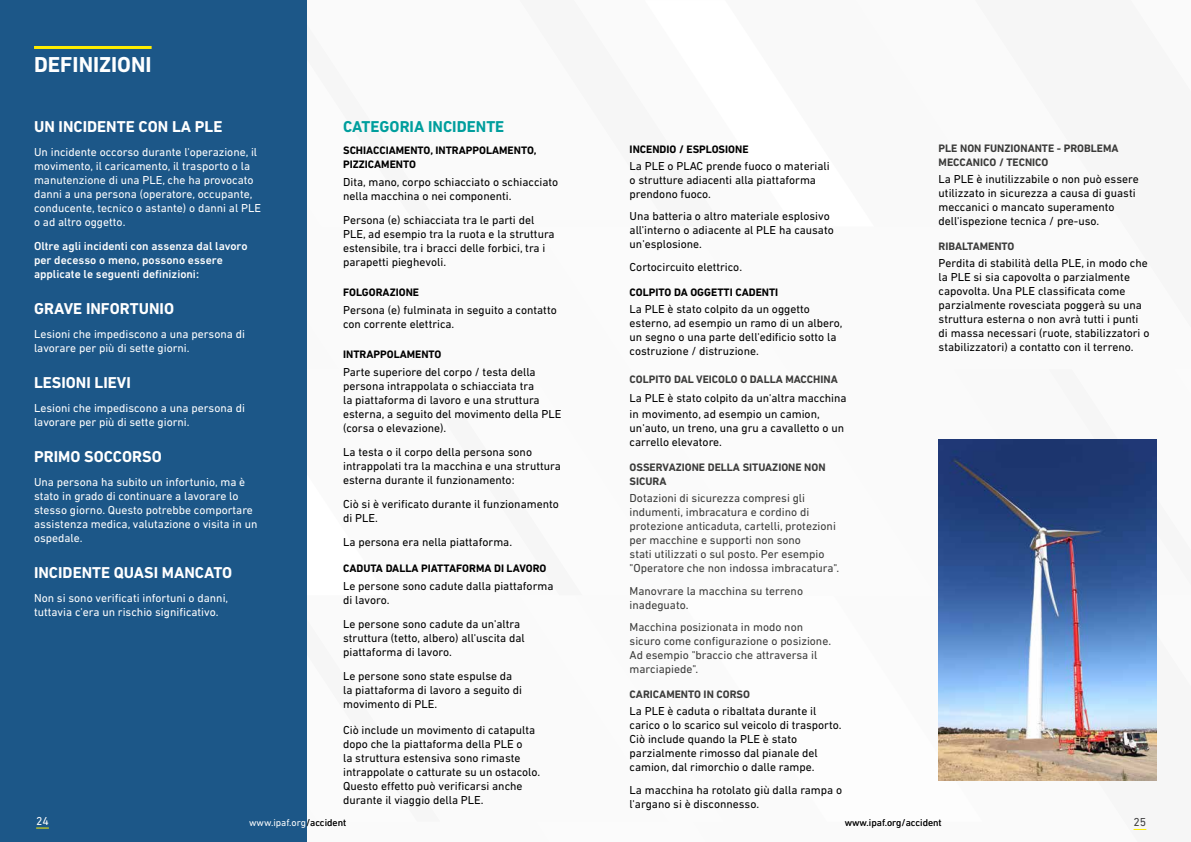
<style>
.page{position:relative;width:1191px;height:842px;background:#f6f6f6}
.page>*{position:absolute;margin:0;border:0;box-sizing:border-box;transform-origin:0 0}
.t1{font:700 22px "DIN Next LT Pro";color:#fff}
.t2{font:700 16px "DIN Next LT Pro";color:#fff}
.t3{font:700 16px "DIN Next LT Pro";color:#009e9d}
.t4{font:11.8px/14px "DIN Next LT Pro";color:#000}
.t5{font:11.8px/14px "DIN Next LT Pro";color:#fff}
.t6{font:11.8px/14px "DIN Next LT Pro";color:#3c3c3b}
.t7{font:500 11.8px/14px "DIN Next LT Pro";color:#fff}
.t8{font:11.8px "DIN Next LT Pro";color:#414142}
.t9{font:700 11px/14px "DIN Next LT Pro";color:#000}
.t10{font:700 11px/14px "DIN Next LT Pro";color:#3c3c3b}
.t11{font:10px "DIN Next LT Pro";color:#fff}
.t12{font:10px "DIN Next LT Pro";color:#000}
.s1{color:#000}
</style>
<div class="page">
<svg style="left:1133px;top:829px;width:13px;height:1px"></svg>
<div style="left:0;top:0;width:306px;height:842px;background:#1c5788"></div>
<svg style="left:36px;top:827px;width:13px;height:1px"></svg>
<hr style="left:34px;top:46px;width:118px;height:3px;background:#ffed00">
<img style="left:938px;top:439px;width:219px;height:342px">
<h1 class="t1" style="left:34px;top:51px;width:119px">DEFINIZIONI</h1>
<h2 class="t2" style="left:34px;top:117px;width:190px">UN INCIDENTE CON LA PLE</h2>
<p class="t5" style="left:34px;top:145px;width:228px">Un incidente occorso durante l'operazione, il movimento, il caricamento, il trasporto o la manutenzione di una PLE, che ha provocato danni a una persona (operatore, occupante, conducente, tecnico o astante) o danni al PLE o ad altro oggetto.</p>
<p class="t7" style="left:34px;top:239px;width:215px">Oltre agli incidenti con assenza dal lavoro per decesso o meno, possono essere applicate le seguenti definizioni:</p>
<h2 class="t2" style="left:34px;top:299px;width:142px">GRAVE INFORTUNIO</h2>
<p class="t5" style="left:34px;top:327px;width:212px">Lesioni che impediscono a una persona di lavorare per più di sette giorni.</p>
<h2 class="t2" style="left:34px;top:373px;width:98px">LESIONI LIEVI</h2>
<p class="t5" style="left:34px;top:401px;width:212px">Lesioni che impediscono a una persona di lavorare per più di sette giorni.</p>
<h2 class="t2" style="left:34px;top:447px;width:129px">PRIMO SOCCORSO</h2>
<p class="t5" style="left:34px;top:475px;width:225px">Una persona ha subito un infortunio, ma è stato in grado di continuare a lavorare lo stesso giorno. Questo potrebbe comportare assistenza medica, valutazione o visita in un ospedale.</p>
<h2 class="t2" style="left:34px;top:563px;width:200px">INCIDENTE QUASI MANCATO</h2>
<p class="t5" style="left:34px;top:591px;width:196px">Non si sono verificati infortuni o danni, tuttavia c'era un rischio significativo.</p>
<h2 class="t3" style="left:343px;top:117px;width:163px">CATEGORIA INCIDENTE</h2>
<p class="t9" style="left:343px;top:143px;width:195px">SCHIACCIAMENTO, INTRAPPOLAMENTO,<br>PIZZICAMENTO</p>
<p class="t4" style="left:343px;top:175px;width:217px">Dita, mano, corpo schiacciato o schiacciato nella macchina o nei componenti.</p>
<p class="t4" style="left:343px;top:213px;width:213px">Persona (e) schiacciata tra le parti del PLE, ad esempio tra la ruota e la struttura estensibile, tra i bracci delle forbici, tra i parapetti pieghevoli.</p>
<p class="t9" style="left:343px;top:285px;width:77px">FOLGORAZIONE</p>
<p class="t4" style="left:343px;top:303px;width:215px">Persona (e) fulminata in seguito a contatto con corrente elettrica.</p>
<p class="t9" style="left:343px;top:347px;width:100px">INTRAPPOLAMENTO</p>
<p class="t4" style="left:343px;top:365px;width:220px">Parte superiore del corpo / testa della persona intrappolata o schiacciata tra<br>la piattaforma di lavoro e una struttura esterna, a seguito del movimento della PLE (corsa o elevazione).</p>
<p class="t4" style="left:343px;top:445px;width:219px">La testa o il corpo della persona sono intrappolati tra la macchina e una struttura esterna durante il funzionamento:</p>
<p class="t4" style="left:343px;top:497px;width:217px">Ciò si è verificato durante il funzionamento di PLE.</p>
<p class="t4" style="left:343px;top:535px;width:170px">La persona era nella piattaforma.</p>
<p class="t9" style="left:343px;top:561px;width:205px">CADUTA DALLA PIATTAFORMA DI LAVORO</p>
<p class="t4" style="left:343px;top:579px;width:212px">Le persone sono cadute dalla piattaforma di lavoro.</p>
<p class="t4" style="left:343px;top:617px;width:183px">Le persone sono cadute da un'altra struttura (tetto, albero) all'uscita dal piattaforma di lavoro.</p>
<p class="t4" style="left:343px;top:669px;width:180px">Le persone sono state espulse da la piattaforma di lavoro a seguito di movimento di PLE.</p>
<p class="t4" style="left:343px;top:723px;width:199px">Ciò include un movimento di catapulta dopo che la piattaforma della PLE o<br>la struttura estensiva sono rimaste intrappolate o catturate su un ostacolo.<br>Questo effetto può verificarsi anche durante il viaggio della PLE.</p>
<p class="t9" style="left:629px;top:142px;width:120px">INCENDIO / ESPLOSIONE</p>
<p class="t4" style="left:629px;top:159px;width:202px">La PLE o PLAC prende fuoco o materiali o strutture adiacenti alla piattaforma prendono fuoco.</p>
<p class="t4" style="left:629px;top:209px;width:206px">Una batteria o altro materiale esplosivo all'interno o adiacente al PLE ha causato un'esplosione.</p>
<p class="t4" style="left:629px;top:260px;width:114px">Cortocircuito elettrico.</p>
<p class="t9" style="left:629px;top:285px;width:150px">COLPITO DA OGGETTI CADENTI</p>
<p class="t4" style="left:629px;top:302px;width:214px">La PLE è stato colpito da un oggetto esterno, ad esempio un ramo di un albero, un segno o una parte dell'edificio sotto la costruzione / distruzione.</p>
<p class="t10" style="left:629px;top:372px;width:210px">COLPITO DAL VEICOLO O DALLA MACCHINA</p>
<p class="t4" style="left:629px;top:390px;width:219px;line-height:16px">La PLE è stato colpito da un'altra macchina in movimento, ad esempio un camion,</p>
<p class="t4" style="left:629px;top:421px;width:216px">un'auto, un treno, una gru a cavalletto o un carrello elevatore.</p>
<p class="t10" style="left:629px;top:460px;width:197px">OSSERVAZIONE DELLA SITUAZIONE NON<br>SICURA</p>
<p class="t6" style="left:629px;top:491px;width:211px">Dotazioni di sicurezza compresi gli indumenti, imbracatura e cordino di protezione anticaduta, cartelli, protezioni per macchine e supporti non sono<br>stati utilizzati o sul posto. Per esempio "Operatore che non indossa imbracatura".</p>
<p class="t6" style="left:629px;top:583px;width:175px">Manovrare la macchina su terreno inadeguato.</p>
<p class="t6" style="left:629px;top:620px;width:203px">Macchina posizionata in modo non sicuro come configurazione o posizione.<br>Ad esempio "braccio che attraversa il marciapiede".</p>
<p class="t10" style="left:629px;top:688px;width:122px">CARICAMENTO IN CORSO</p>
<p class="t4" style="left:629px;top:704px;width:213px">La PLE è caduta o ribaltata durante il carico o lo scarico sul veicolo di trasporto.<br>Ciò include quando la PLE è stato parzialmente rimosso dal pianale del camion, dal rimorchio o dalle rampe.</p>
<p class="t4" style="left:629px;top:782px;width:214px">La macchina ha rotolato giù dalla rampa o l'argano si è disconnesso.</p>
<p class="t10" style="left:938px;top:141px;width:181px">PLE NON FUNZIONANTE - PROBLEMA<br>MECCANICO / TECNICO</p>
<p class="t4" style="left:938px;top:172px;width:202px">La PLE è inutilizzabile o non può essere utilizzato in sicurezza a causa di guasti meccanici o mancato superamento dell'ispezione tecnica / pre-uso.</p>
<p class="t10" style="left:938px;top:240px;width:77px">RIBALTAMENTO</p>
<p class="t4" style="left:938px;top:256px;width:212px">Perdita di stabilità della PLE, in modo che la PLE si sia capovolta o parzialmente capovolta. Una PLE classificata come parzialmente rovesciata poggerà su una struttura esterna o non avrà tutti i punti di massa necessari (ruote, stabilizzatori o stabilizzatori) a contatto con il terreno.</p>
<p class="t5" style="left:36px;top:813px;width:14px">24</p>
<p class="t8" style="left:1133px;top:815px;width:14px">25</p>
<p class="t11" style="left:249px;top:817px;width:99px">www.ipaf.org<span class="s1">/accident</span></p>
<p class="t12" style="left:844px;top:817px;width:99px">www.ipaf.org/accident</p>
</div>
